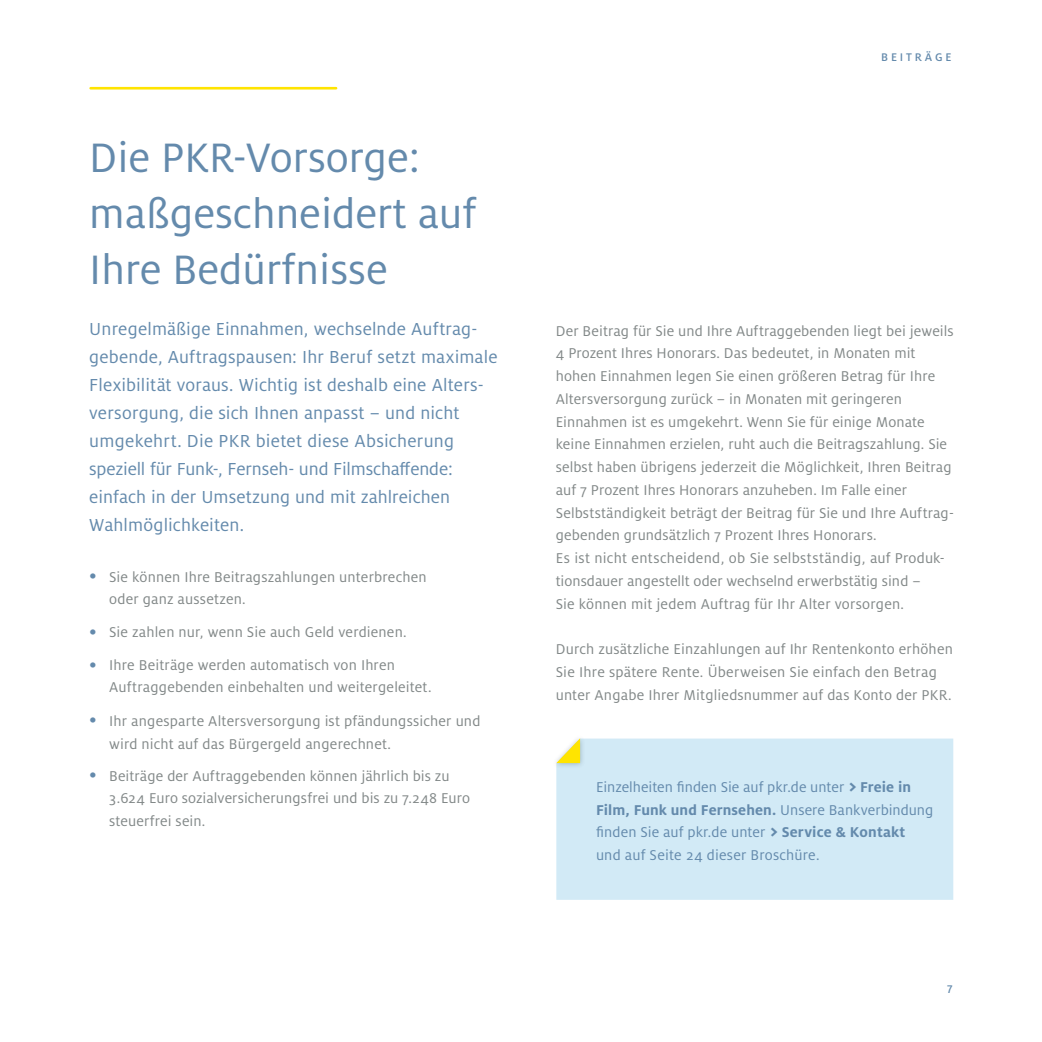
<style>
.page{position:relative;width:1042px;height:1042px;background:#fff}
.page>*{position:absolute;margin:0;border:0;box-sizing:border-box;transform-origin:0 0}
.t1{font:45.5px/56px "Milo Pro";color:#648aac}
.t2{font:19.25px/28px "Milo Pro";letter-spacing:.005em;color:#648aac}
.t3{font:15.75px/22.8px "Milo Pro";letter-spacing:.01em;color:#828888}
.t4{font:15.75px/22.8px "Milo Pro";letter-spacing:.005em;color:#648aac}
.t5{font:500 12.25px "Milo Pro";letter-spacing:.23em;color:#648aac}
.s1{font-size:21px;color:#648aac}
.s2{font-weight:700;font-size:19.25px}
.s3{font-weight:700}
</style>
<div class="page">
<div style="left:556px;top:738px;width:397px;height:162px;background:#d2eaf6"></div>
<div style="left:552px;top:734px;width:33px;height:34px;background:#1e3a48;opacity:.3"></div>
<svg style="left:556px;top:738px;width:24px;height:25px"></svg>
<hr style="left:91px;top:87px;width:245px;height:3px;background:#ffe400">
<h1 class="t1" style="left:89px;top:130px;width:389px">Die PKR-Vorsorge: maßgeschneidert auf<br>Ihre Bedürfnisse</h1>
<p class="t2" style="left:89px;top:315px;width:410px">Unregelmäßige Einnahmen, wechselnde Auftrag&shy;gebende, Auftragspausen: Ihr Beruf setzt maximale Flexibilität voraus. Wichtig ist deshalb eine Alters&shy;versorgung, die sich Ihnen anpasst – und nicht umgekehrt. Die PKR bietet diese Absicherung speziell für Funk-, Fernseh- und Filmschaffende: einfach in der Umsetzung und mit zahlreichen Wahlmöglichkeiten.</p>
<p class="t3" style="left:109px;top:565px;width:319px;text-indent:-20px"><span class="s1">•</span> Sie können Ihre Beitragszahlungen unterbrechen oder ganz aussetzen.</p>
<p class="t3" style="left:89px;top:621px;width:319px"><span class="s1">•</span> Sie zahlen nur, wenn Sie auch Geld verdienen.</p>
<p class="t3" style="left:109px;top:653px;width:324px;text-indent:-20px"><span class="s1">•</span> Ihre Beiträge werden automatisch von Ihren<br>Auftraggebenden einbehalten und weitergeleitet.</p>
<p class="t3" style="left:109px;top:710px;width:373px;text-indent:-20px"><span class="s1">•</span> Ihr angesparte Altersversorgung ist pfändungssicher und wird nicht auf das Bürgergeld angerechnet.</p>
<p class="t3" style="left:109px;top:764px;width:362px;text-indent:-20px"><span class="s1">•</span> Beiträge der Auftraggebenden können jährlich bis zu<br>3.624 Euro sozialversicherungsfrei und bis zu 7.248 Euro steuerfrei sein.</p>
<p class="t5" style="left:881px;top:51px;width:72px">BEITRÄGE</p>
<p class="t3" style="left:556px;top:319px;width:400px">Der Beitrag für Sie und Ihre Auftraggebenden liegt bei jeweils 4 Prozent Ihres Honorars. Das bedeutet, in Monaten mit hohen Einnahmen legen Sie einen größeren Betrag für Ihre Altersversorgung zurück – in Monaten mit geringeren Einnahmen ist es umgekehrt. Wenn Sie für einige Monate keine Einnahmen erzielen, ruht auch die Beitragszahlung. Sie selbst haben übrigens jederzeit die Möglichkeit, Ihren Beitrag auf 7 Prozent Ihres Honorars anzuheben. Im Falle einer Selbstständigkeit beträgt der Beitrag für Sie und Ihre Auftrag&shy;gebenden grundsätzlich 7 Prozent Ihres Honorars.<br>Es ist nicht entscheidend, ob Sie selbstständig, auf Produk&shy;tionsdauer angestellt oder wechselnd erwerbstätig sind –<br>Sie können mit jedem Auftrag für Ihr Alter vorsorgen.</p>
<p class="t3" style="left:556px;top:638px;width:399px">Durch zusätzliche Einzahlungen auf Ihr Rentenkonto erhöhen<br>Sie Ihre spätere Rente. Überweisen Sie einfach den Betrag unter Angabe Ihrer Mitgliedsnummer auf das Konto der PKR.</p>
<p class="t4" style="left:596px;top:775px;width:339px">Einzelheiten finden Sie auf pkr.de unter <span class="s2">&gt;</span><span class="s3">Freie in Film, Funk und Fernsehen.</span> Unsere Bankverbindung finden Sie auf pkr.de unter <span class="s2">&gt;</span><span class="s3">Service &amp; Kontakt </span>und auf Seite 24 dieser Broschüre.</p>
<p class="t5" style="left:947px;top:983px;width:7px">7</p>
</div>
